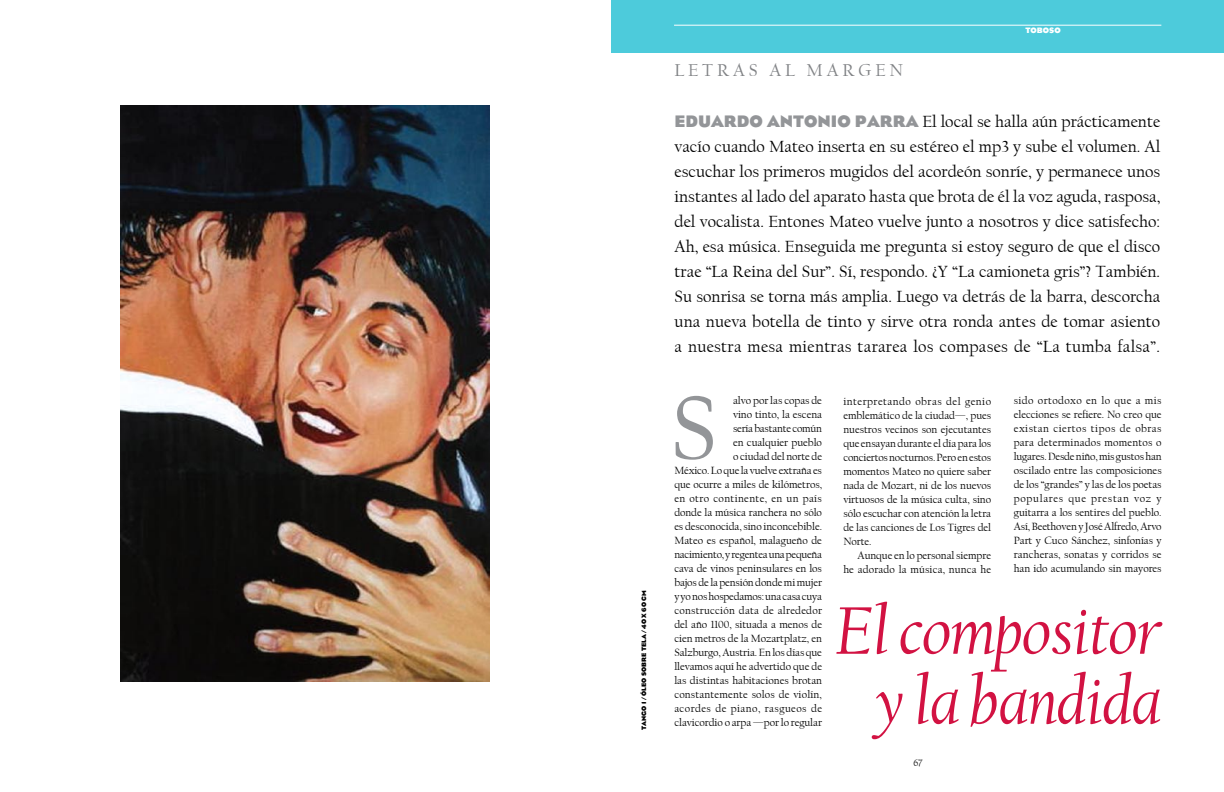
<style>
.page{position:relative;width:1224px;height:792px;background:#fff}
.page>*{position:absolute;margin:0;border:0;box-sizing:border-box;transform-origin:0 0}
.t1{font:95px "Californian FB";color:#939598}
.t2{font:italic 70px/70px "Californian FB";letter-spacing:-.015em;color:#d21242;text-align:center}
.t3{font:18px "Californian FB";color:#808285}
.t4{font:17px/25px "Californian FB";letter-spacing:.015em;color:#000;text-align:justify}
.t5{font:11px/14px "Californian FB";letter-spacing:-.005em;color:#000;text-align:right}
.t6{font:10px "Californian FB";color:#000}
.t7{font:700 8px "Eagle";color:#fff}
.t8{font:700 6.5px "Eagle";color:#000}
.s1{font-family:"Eagle";font-weight:700;color:#939598}
</style>
<div class="page">
<div style="left:612px;top:0;width:612px;height:52px;background:#4dcbdb"></div>
<hr style="left:674px;top:25px;width:487px;height:1px;background:#fff">
<img style="left:120px;top:106px;width:370px;height:576px">
<p class="t8" style="left:640px;top:730px;width:141px;rotate:-90deg">TANGO 1 / ÓLEO SOBRE TELA / 40 X 60 CM</p>
<p class="t7" style="left:1025px;top:26px;width:37px">TOBOSO</p>
<h3 class="t3" style="left:674px;top:60px;width:230px">L E T R A S A L M A R G E N</h3>
<p class="t4" style="left:675px;top:109px;width:487px"><span class="s1">EDUARDO ANTONIO PARRA</span> El local se halla aún prácticamente vacío cuando Mateo inserta en su estéreo el mp3 y sube el volumen. Al escuchar los primeros mugidos del acordeón sonríe, y permanece unos instantes al lado del aparato hasta que brota de él la voz aguda, rasposa, del vocalista. Entones Mateo vuelve junto a nosotros y dice satisfecho:<br>Ah, esa música. Enseguida me pregunta si estoy seguro de que el disco trae “La Reina del Sur”. Sí, respondo. ¿Y “La camioneta gris”? También.<br>Su sonrisa se torna más amplia. Luego va detrás de la barra, descorcha una nueva botella de tinto y sirve otra ronda antes de tomar asiento a nuestra mesa mientras tararea los compases de “La tumba falsa”.</p>
<p class="t5" style="left:674px;top:393px;width:149px">alvo por las copas de<br>vino tinto, la escena<br>sería bastante común<br>en cualquier pueblo<br>o ciudad del norte de<br>México. Lo que la vuelve extraña es que ocurre a miles de kilómetros, en otro continente, en un país donde la música ranchera no sólo es desconocida, sino inconcebible.<br>Mateo es español, malagueño de nacimiento, y regentea una pequeña cava de vinos peninsulares en los bajos de la pensión donde mi mujer y yo nos hospedamos: una casa cuya construcción data de alrededor del año 1100, situada a menos de cien metros de la Mozartplatz, en<br>Salzburgo, Austria. En los días que llevamos aquí he advertido que de las distintas habitaciones brotan constantemente solos de violín, acordes de piano, rasgueos de clavicordio o arpa —por lo regular</p>
<p class="t5" style="left:1014px;top:393px;width:149px;text-align:justify">sido ortodoxo en lo que a mis elecciones se refiere. No creo que existan ciertos tipos de obras para determinados momentos o lugares. Desde niño, mis gustos han oscilado entre las composiciones de los “grandes” y las de los poetas populares que prestan voz y guitarra a los sentires del pueblo.<br>Así, Beethoven y José Alfredo, Arvo Part y Cuco Sánchez, sinfonías y rancheras, sonatas y corridos se han ido acumulando sin mayores</p>
<h1 class="t1" style="left:670px;top:376px;width:49px">S</h1>
<p class="t5" style="left:843px;top:395px;width:149px;text-align:justify">interpretando obras del genio emblemático de la ciudad—, pues nuestros vecinos son ejecutantes que ensayan durante el día para los conciertos nocturnos. Pero en estos momentos Mateo no quiere saber nada de Mozart, ni de los nuevos virtuosos de la música culta, sino sólo escuchar con atención la letra de las canciones de Los Tigres del Norte.</p>
<p class="t5" style="left:843px;top:549px;width:149px">Aunque en lo personal siempre<br>he adorado la música, nunca he</p>
<h2 class="t2" style="left:835px;top:597px;width:328px">El compositor y la bandida</h2>
<p class="t6" style="left:913px;top:757px;width:11px">67</p>
</div>
